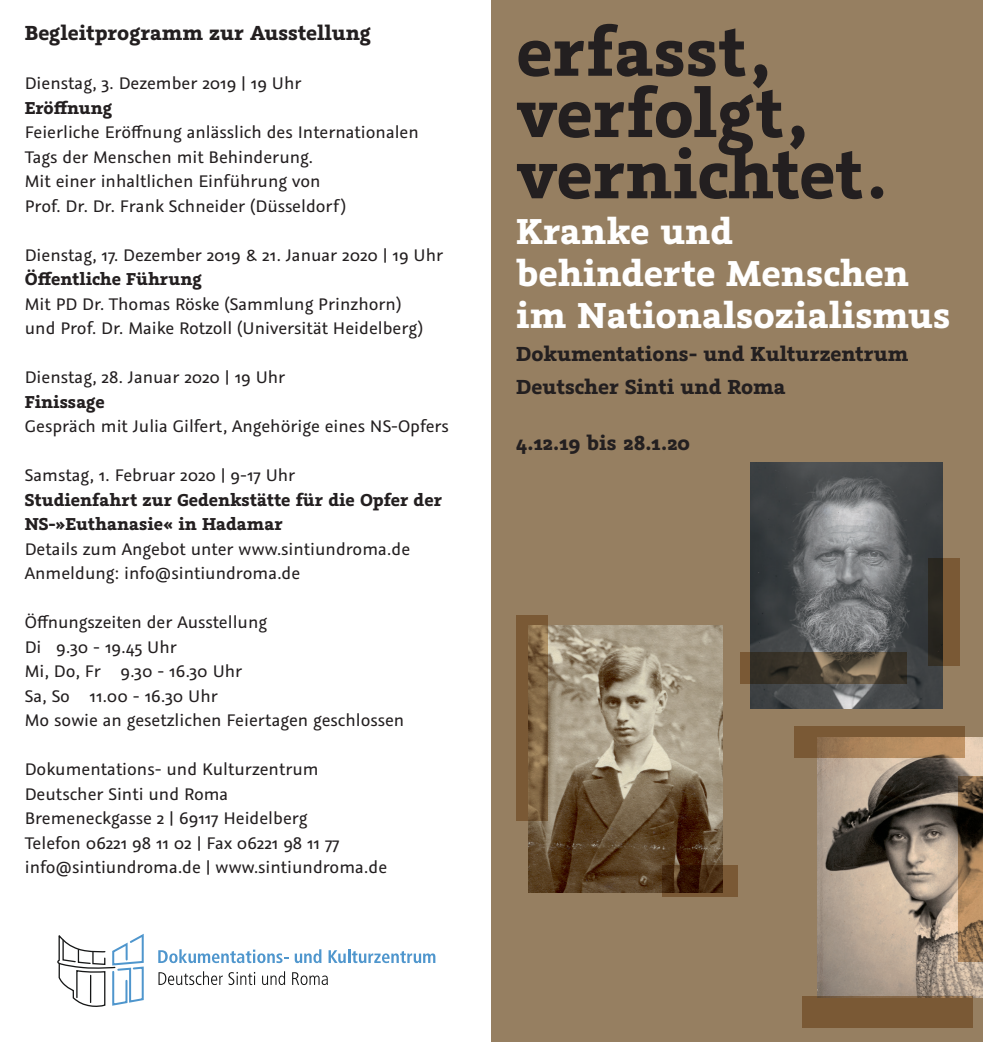
<style>
.page{position:relative;width:983px;height:1042px;background:#fff}
.page>*{position:absolute;margin:0;border:0;box-sizing:border-box;transform-origin:0 0}
.t1{font:700 75.25px "Graublau Slab";color:#231f20}
.t2{font:700 40.25px/42px "Graublau Slab";color:#fff}
.t3{font:700 22.75px "Graublau Slab";color:#231f20}
.t4{font:700 19.25px/24.5px "Graublau Slab";color:#231f20}
.t5{font:18.9px "Graublau Sans";color:#231f20}
</style>
<div class="page">
<div style="left:491px;top:0;width:491px;height:1042px;background:#967f61"></div>
<svg style="left:729px;top:147px;width:43px;height:51px"></svg>
<img style="left:750px;top:462px;width:191px;height:246px">
<svg style="left:927px;top:558px;width:32px;height:108px"></svg>
<svg style="left:740px;top:653px;width:166px;height:31px;fill:#3c352b"></svg>
<img style="left:528px;top:625px;width:194px;height:267px">
<svg style="left:516px;top:615px;width:31px;height:206px;fill:#7a5935"></svg>
<svg style="left:661px;top:865px;width:76px;height:31px"></svg>
<img style="left:817px;top:738px;width:165px;height:259px">
<svg style="left:957px;top:776px;width:25px;height:185px"></svg>
<div style="left:801px;top:997px;width:171px;height:31px;background:#7a5935"></div>
<svg style="left:794px;top:726px;width:170px;height:32px"></svg>
<svg style="left:57px;top:933px;width:87px;height:74px"></svg>
<svg style="left:158px;top:971px;width:97px;height:14px"></svg>
<svg style="left:262px;top:971px;width:23px;height:14px"></svg>
<svg style="left:292px;top:972px;width:36px;height:13px"></svg>
<svg style="left:158px;top:949px;width:130px;height:14px"></svg>
<svg style="left:295px;top:949px;width:26px;height:14px"></svg>
<svg style="left:328px;top:949px;width:107px;height:14px"></svg>
<p class="t3" style="left:25px;top:18px;width:347px">Begleitprogramm zur Ausstellung</p>
<p class="t5" style="left:25px;top:72px;width:278px">Dienstag, 3. Dezember 2019 | 19 Uhr</p>
<p class="t4" style="left:25px;top:95px;width:89px">Eröffnung</p>
<p class="t5" style="left:25px;top:121px;width:395px">Feierliche Eröffnung anlässlich des Internationalen</p>
<p class="t5" style="left:25px;top:145px;width:290px">Tags der Menschen mit Behinderung.</p>
<p class="t5" style="left:25px;top:170px;width:297px">Mit einer inhaltlichen Einführung von</p>
<p class="t5" style="left:25px;top:194px;width:323px">Prof. Dr. Dr. Frank Schneider (Düsseldorf)</p>
<p class="t5" style="left:25px;top:243px;width:420px">Dienstag, 17. Dezember 2019 &amp; 21. Januar 2020 | 19 Uhr</p>
<p class="t4" style="left:25px;top:267px;width:178px">Öffentliche Führung</p>
<p class="t5" style="left:25px;top:292px;width:378px">Mit PD Dr. Thomas Röske (Sammlung Prinzhorn)</p>
<p class="t5" style="left:25px;top:317px;width:399px">und Prof. Dr. Maike Rotzoll (Universität Heidelberg)</p>
<p class="t5" style="left:25px;top:366px;width:262px">Dienstag, 28. Januar 2020 | 19 Uhr</p>
<p class="t4" style="left:25px;top:389px;width:81px">Finissage</p>
<p class="t5" style="left:25px;top:415px;width:425px">Gespräch mit Julia Gilfert, Angehörige eines NS-Opfers</p>
<p class="t5" style="left:25px;top:464px;width:272px">Samstag, 1. Februar 2020 | 9-17 Uhr</p>
<p class="t4" style="left:25px;top:487px;width:418px">Studienfahrt zur Gedenkstätte für die Opfer der<br>NS-»Euthanasie« in Hadamar</p>
<p class="t5" style="left:25px;top:537px;width:387px">Details zum Angebot unter www.sintiundroma.de</p>
<p class="t5" style="left:25px;top:562px;width:277px">Anmeldung: info@sintiundroma.de</p>
<p class="t5" style="left:25px;top:611px;width:244px">Öffnungszeiten der Ausstellung</p>
<p class="t5" style="left:25px;top:635px;width:153px">Di 9.30 - 19.45 Uhr</p>
<p class="t5" style="left:25px;top:660px;width:219px">Mi, Do, Fr 9.30 - 16.30 Uhr</p>
<p class="t5" style="left:25px;top:684px;width:194px">Sa, So 11.00 - 16.30 Uhr</p>
<p class="t5" style="left:25px;top:709px;width:381px">Mo sowie an gesetzlichen Feiertagen geschlossen</p>
<p class="t5" style="left:25px;top:758px;width:295px">Dokumentations- und Kulturzentrum</p>
<p class="t5" style="left:25px;top:782px;width:205px">Deutscher Sinti und Roma</p>
<p class="t5" style="left:25px;top:807px;width:284px">Bremeneckgasse 2 | 69117 Heidelberg</p>
<p class="t5" style="left:25px;top:831px;width:316px">Telefon 06221 98 11 02 | Fax 06221 98 11 77</p>
<p class="t5" style="left:25px;top:856px;width:364px">info@sintiundroma.de | www.sintiundroma.de</p>
<p class="t1" style="left:516px;top:3px;width:256px">erfasst,</p>
<p class="t1" style="left:516px;top:65px;width:293px">verfolgt,</p>
<p class="t1" style="left:516px;top:126px;width:372px">vernic tet.</p>
<p class="t2" style="left:516px;top:210px;width:218px">Kranke und</p>
<p class="t2" style="left:516px;top:252px;width:435px">behinderte Menschen im Nationalsozialismus</p>
<p class="t3" style="left:516px;top:339px;width:393px">Dokumentations- und Kulturzentrum</p>
<p class="t3" style="left:516px;top:372px;width:271px">Deutscher Sinti und Roma</p>
<p class="t3" style="left:516px;top:428px;width:175px">4.12.19 bis 28.1.20</p>
</div>
